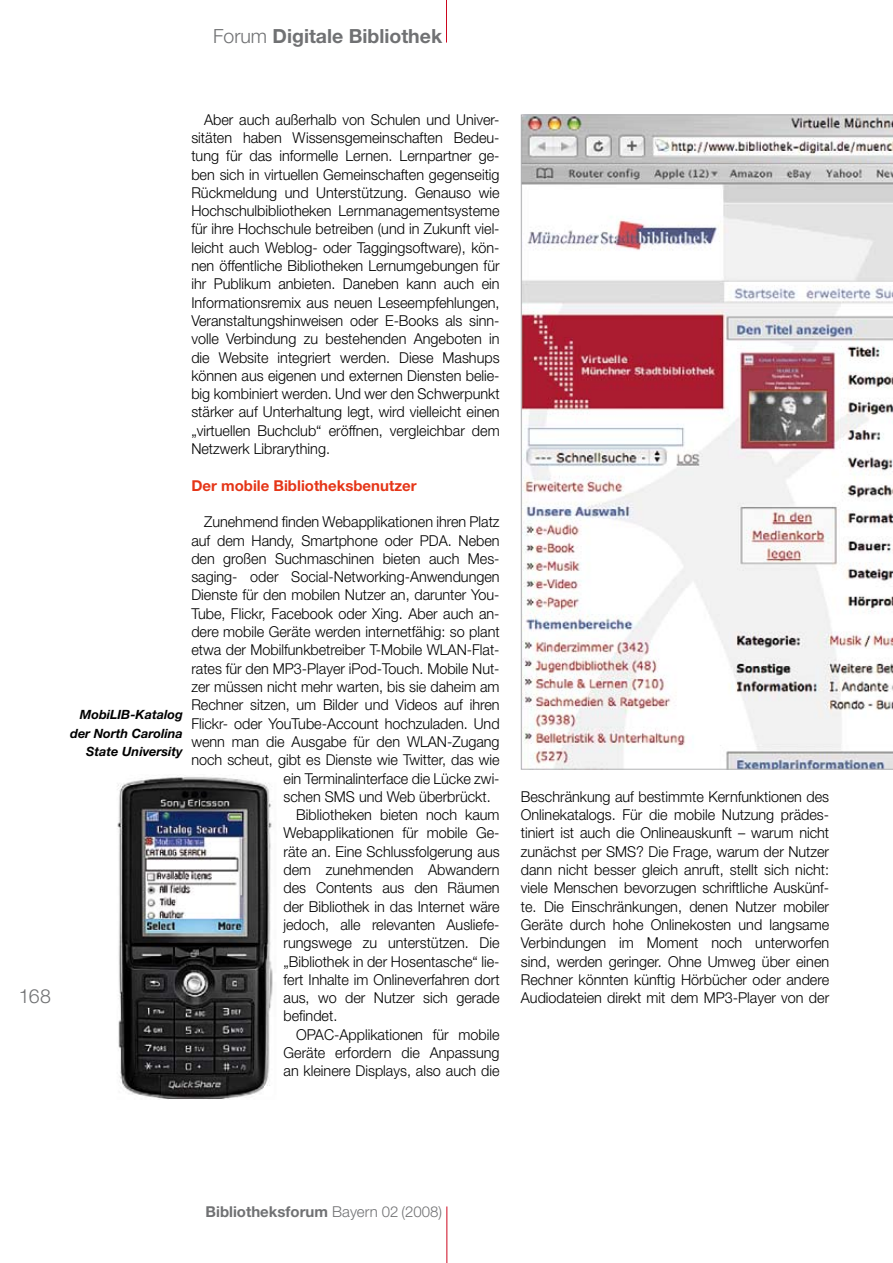
<style>
.page{position:relative;width:893px;height:1263px;background:#fff}
.page>*{position:absolute;margin:0;border:0;box-sizing:border-box;transform-origin:0 0}
.t1{font:700 19.5px "Helvetica Neue";color:#707173}
.t2{font:300 19.5px "Helvetica Neue";color:#707173}
.t3{font:300 15px/18.3px "Helvetica Neue";color:#000;text-align:justify;scale:.96 1}
.t4{font:700 15px "Helvetica Neue";color:#707173}
.t5{font:700 15px "Helvetica Neue";color:#e53517}
.t6{font:italic 700 12.75px/18.3px "Helvetica Neue";color:#000;text-align:right}
.s1{font-weight:300}
</style>
<div class="page">
<hr style="left:446px;top:0;width:1px;height:43px;background:#cc071e">
<hr style="left:446px;top:1206px;width:1px;height:57px;background:#cc071e">
<img style="left:117px;top:777px;width:156px;height:322px">
<svg style="left:521px;top:115px;width:372px;height:655px"></svg>
<h1 class="t1" style="left:213px;top:24px;width:231px"><span class="s1">Forum</span> Digitale Bibliothek</h1>
<h1 class="t2" style="left:19px;top:984px;width:34px">168</h1>
<p class="t6" style="left:70px;top:705px;width:114px">MobiLIB-Katalog der North Carolina<br>State University</p>
<p class="t3" style="left:191px;top:110px;width:323px;text-indent:13px">Aber auch außerhalb von Schulen und Univer&shy;sitäten haben Wissensgemeinschaften Bedeu&shy;tung für das informelle Lernen. Lernpartner ge&shy;ben sich in virtuellen Gemeinschaften gegenseitig Rückmeldung und Unterstützung. Genauso wie Hochschulbibliotheken Lernmanagementsysteme für ihre Hochschule betreiben (und in Zukunft viel&shy;leicht auch Weblog- oder Taggingsoftware), kön&shy;nen öffentliche Bibliotheken Lernumgebungen für ihr Publikum anbieten. Daneben kann auch ein Informationsremix aus neuen Leseempfehlungen, Veranstaltungshinweisen oder E-Books als sinn&shy;volle Verbindung zu bestehenden Angeboten in die Website integriert werden. Diese Mashups können aus eigenen und externen Diensten belie&shy;big kombiniert werden. Und wer den Schwerpunkt stärker auf Unterhaltung legt, wird vielleicht einen „virtuellen Buchclub“ eröffnen, vergleichbar dem Netzwerk Librarything.</p>
<p class="t5" style="left:191px;top:476px;width:227px">Der mobile Bibliotheksbenutzer</p>
<p class="t3" style="left:204px;top:512px;width:309px">Zunehmend finden Webapplikationen ihren Platz</p>
<p class="t3" style="left:191px;top:531px;width:323px">auf dem Handy, Smartphone oder PDA. Neben</p>
<p class="t3" style="left:191px;top:549px;width:323px">den großen Suchmaschinen bieten auch Mes-</p>
<p class="t3" style="left:191px;top:567px;width:323px">saging- oder Social-Networking-Anwendungen</p>
<p class="t3" style="left:191px;top:586px;width:323px">Dienste für den mobilen Nutzer an, darunter You-</p>
<p class="t3" style="left:191px;top:604px;width:323px">Tube, Flickr, Facebook oder Xing. Aber auch an-</p>
<p class="t3" style="left:191px;top:622px;width:323px">dere mobile Geräte werden internetfähig: so plant</p>
<p class="t3" style="left:191px;top:640px;width:323px">etwa der Mobilfunkbetreiber T-Mobile WLAN-Flat-</p>
<p class="t3" style="left:191px;top:659px;width:323px">rates für den MP3-Player iPod-Touch. Mobile Nut-</p>
<p class="t3" style="left:191px;top:677px;width:323px">zer müssen nicht mehr warten, bis sie daheim am</p>
<p class="t3" style="left:191px;top:695px;width:323px">Rechner sitzen, um Bilder und Videos auf ihren</p>
<p class="t3" style="left:191px;top:714px;width:323px">Flickr- oder YouTube-Account hochzuladen. Und</p>
<p class="t3" style="left:191px;top:732px;width:323px">wenn man die Ausgabe für den WLAN-Zugang</p>
<p class="t3" style="left:191px;top:750px;width:323px">noch scheut, gibt es Dienste wie Twitter, das wie</p>
<p class="t3" style="left:284px;top:769px;width:227px">ein Terminalinterface die Lücke zwi-</p>
<p class="t3" style="left:284px;top:787px;width:217px">schen SMS und Web überbrückt.</p>
<p class="t3" style="left:296px;top:805px;width:213px">Bibliotheken bieten noch kaum</p>
<p class="t3" style="left:284px;top:823px;width:227px">Webapplikationen für mobile Ge-</p>
<p class="t3" style="left:284px;top:842px;width:227px">räte an. Eine Schlussfolgerung aus</p>
<p class="t3" style="left:284px;top:860px;width:227px">dem zunehmenden Abwandern</p>
<p class="t3" style="left:284px;top:878px;width:227px">des Contents aus den Räumen</p>
<p class="t3" style="left:284px;top:897px;width:227px">der Bibliothek in das Internet wäre</p>
<p class="t3" style="left:284px;top:915px;width:227px">jedoch, alle relevanten Ausliefe-</p>
<p class="t3" style="left:284px;top:933px;width:227px">rungswege zu unterstützen. Die</p>
<p class="t3" style="left:284px;top:952px;width:227px">„Bibliothek in der Hosentasche“ lie-</p>
<p class="t3" style="left:284px;top:970px;width:227px">fert Inhalte im Onlineverfahren dort</p>
<p class="t3" style="left:284px;top:988px;width:227px">aus, wo der Nutzer sich gerade</p>
<p class="t3" style="left:284px;top:1006px;width:58px">befindet.</p>
<p class="t3" style="left:296px;top:1025px;width:213px">OPAC-Applikationen für mobile</p>
<p class="t3" style="left:284px;top:1043px;width:227px">Geräte erfordern die Anpassung</p>
<p class="t3" style="left:284px;top:1061px;width:227px">an kleinere Displays, also auch die</p>
<p class="t3" style="left:521px;top:787px;width:323px">Beschränkung auf bestimmte Kernfunktionen des Onlinekatalogs. Für die mobile Nutzung prädes&shy;tiniert ist auch die Onlineauskunft – warum nicht zunächst per SMS? Die Frage, warum der Nutzer dann nicht besser gleich anruft, stellt sich nicht: viele Menschen bevorzugen schriftliche Auskünf&shy;te. Die Einschränkungen, denen Nutzer mobiler Geräte durch hohe Onlinekosten und langsame Verbindungen im Moment noch unterworfen sind, werden geringer. Ohne Umweg über einen Rechner könnten künftig Hörbücher oder andere Audiodateien direkt mit dem MP3-Player von der</p>
<p class="t4" style="left:206px;top:1202px;width:238px">Bibliotheksforum <span class="s1">Bayern 02 (2008)</span></p>
</div>
